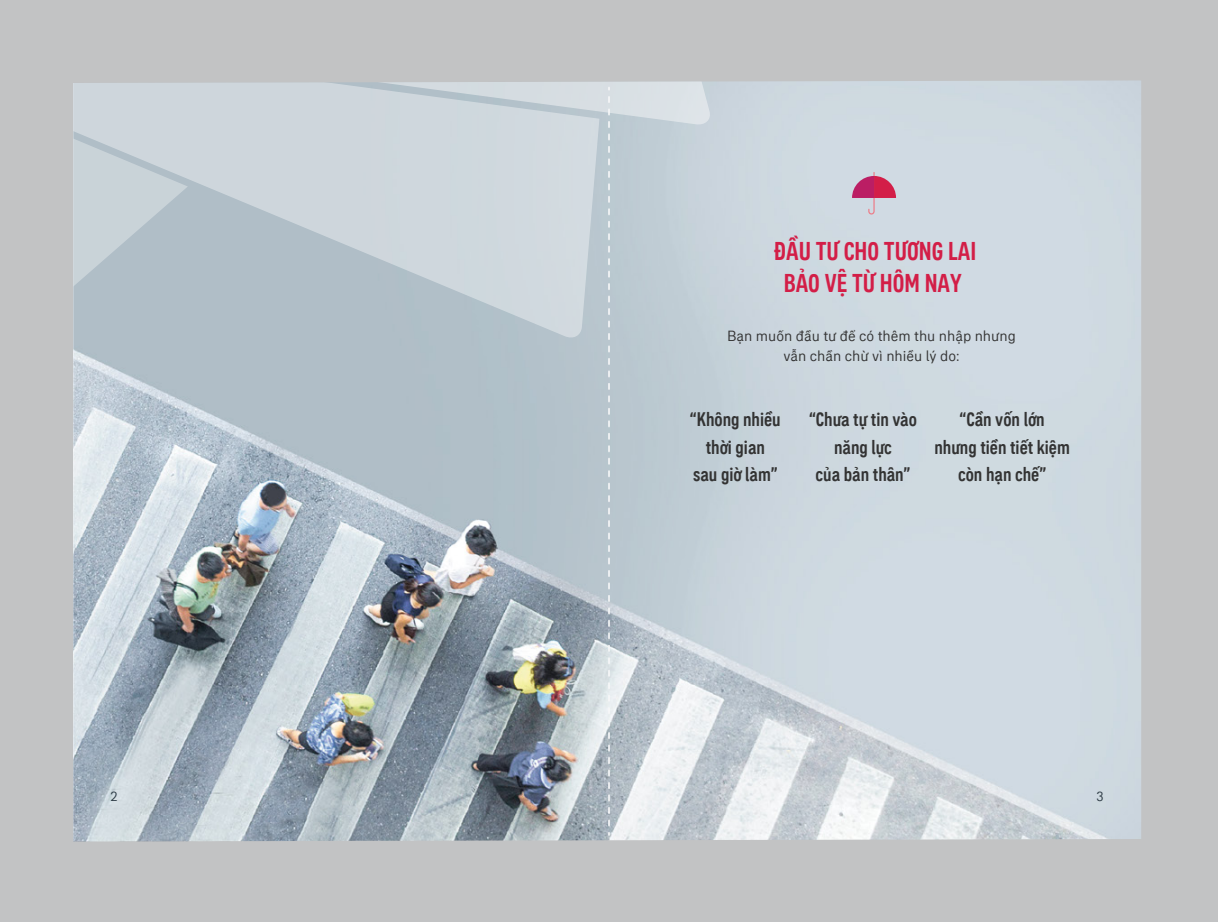
<style>
.page{position:relative;width:1218px;height:922px;background:#fff}
.page>*{position:absolute;margin:0;border:0;box-sizing:border-box;transform-origin:0 0}
.t1{font:500 condensed 26.25px/32.5px "AIA Everest";color:#d31e47;text-align:center}
.t2{font:500 condensed 20px/27.5px "AIA Everest";color:#333;text-align:center}
.t3{font:15px/20px "AIA Everest";color:#333;text-align:center}
.t4{font:13.75px "AIA Everest";color:#2c3a44}
</style>
<div class="page">
<div style="left:0;top:0;width:1217px;height:921px;background:#c2c3c4"></div>
<img style="left:73px;top:80px;width:1068px;height:761px">
<svg style="left:73px;top:80px;width:637px;height:755px"></svg>
<svg style="left:852px;top:172px;width:44px;height:42px;background:#cc8ba7"></svg>
<h1 class="t1" style="left:773px;top:233px;width:204px">ĐẦU TƯ CHO TƯƠNG LAI<br>BẢO VỆ TỪ HÔM NAY</h1>
<p class="t3" style="left:727px;top:324px;width:290px">Bạn muốn đầu tư để có thêm thu nhập nhưng vẫn chần chừ vì nhiều lý do:</p>
<p class="t2" style="left:690px;top:404px;width:92px">“Không nhiều thời gian<br>sau giờ làm”</p>
<p class="t2" style="left:809px;top:404px;width:109px">“Chưa tự tin vào năng lực<br>của bản thân”</p>
<p class="t2" style="left:934px;top:404px;width:137px">“Cần vốn lớn<br>nhưng tiền tiết kiệm còn hạn chế”</p>
<p class="t4" style="left:110px;top:787px;width:9px">2</p>
<p class="t4" style="left:1095px;top:787px;width:9px">3</p>
</div>
